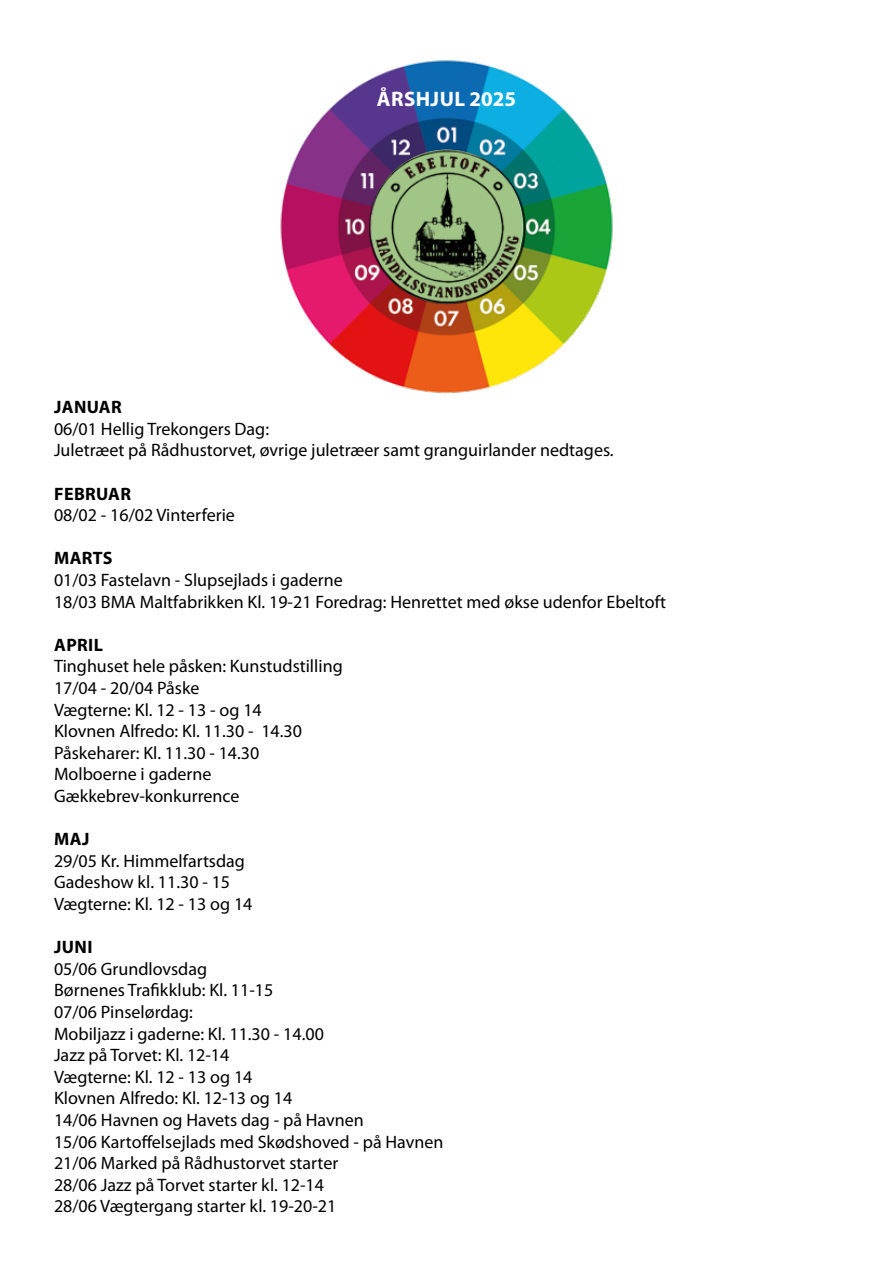
<style>
.page{position:relative;width:893px;height:1263px;background:#fff}
.page>*{position:absolute;margin:0;border:0;box-sizing:border-box;transform-origin:0 0}
.t1{font:700 21px "Myriad Pro";letter-spacing:.02em;color:#fff}
.t2{font:18px/21.6px "Myriad Pro";color:#000}
.t3{font:700 18px "Myriad Pro";letter-spacing:.02em;color:#000}
</style>
<div class="page">
<img style="left:280px;top:60px;width:333px;height:333px">
<img style="left:367px;top:146px;width:160px;height:160px">
<p class="t1" style="left:377px;top:85px;width:141px">ÅRSHJUL 2025</p>
<p class="t3" style="left:54px;top:395px;width:69px">JANUAR</p>
<p class="t2" style="left:54px;top:418px;width:561px">06/01 Hellig Trekongers Dag:<br>Juletræet på Rådhustorvet, øvrige juletræer samt granguirlander nedtages.</p>
<p class="t3" style="left:54px;top:482px;width:78px">FEBRUAR</p>
<p class="t2" style="left:54px;top:504px;width:182px">08/02 - 16/02 Vinterferie</p>
<p class="t3" style="left:54px;top:546px;width:60px">MARTS</p>
<p class="t2" style="left:54px;top:569px;width:614px">01/03 Fastelavn - Slupsejlads i gaderne<br>18/03 BMA Maltfabrikken Kl. 19-21 Foredrag: Henrettet med økse udenfor Ebeltoft</p>
<p class="t3" style="left:54px;top:633px;width:50px">APRIL</p>
<p class="t2" style="left:54px;top:655px;width:290px">Tinghuset hele påsken: Kunstudstilling<br>17/04 - 20/04 Påske<br>Vægterne: Kl. 12 - 13 - og 14<br>Klovnen Alfredo: Kl. 11.30 - 14.30<br>Påskeharer: Kl. 11.30 - 14.30<br>Molboerne i gaderne<br>Gækkebrev-konkurrence</p>
<p class="t3" style="left:54px;top:827px;width:37px">MAJ</p>
<p class="t2" style="left:54px;top:850px;width:200px">29/05 Kr. Himmelfartsdag<br>Gadeshow kl. 11.30 - 15<br>Vægterne: Kl. 12 - 13 og 14</p>
<p class="t3" style="left:54px;top:935px;width:40px">JUNI</p>
<p class="t2" style="left:54px;top:958px;width:391px">05/06 Grundlovsdag<br>Børnenes Trafikklub: Kl. 11-15<br>07/06 Pinselørdag:<br>Mobiljazz i gaderne: Kl. 11.30 - 14.00<br>Jazz på Torvet: Kl. 12-14<br>Vægterne: Kl. 12 - 13 og 14<br>Klovnen Alfredo: Kl. 12-13 og 14<br>14/06 Havnen og Havets dag - på Havnen<br>15/06 Kartoffelsejlads med Skødshoved - på Havnen<br>21/06 Marked på Rådhustorvet starter<br>28/06 Jazz på Torvet starter kl. 12-14<br>28/06 Vægtergang starter kl. 19-20-21</p>
</div>
